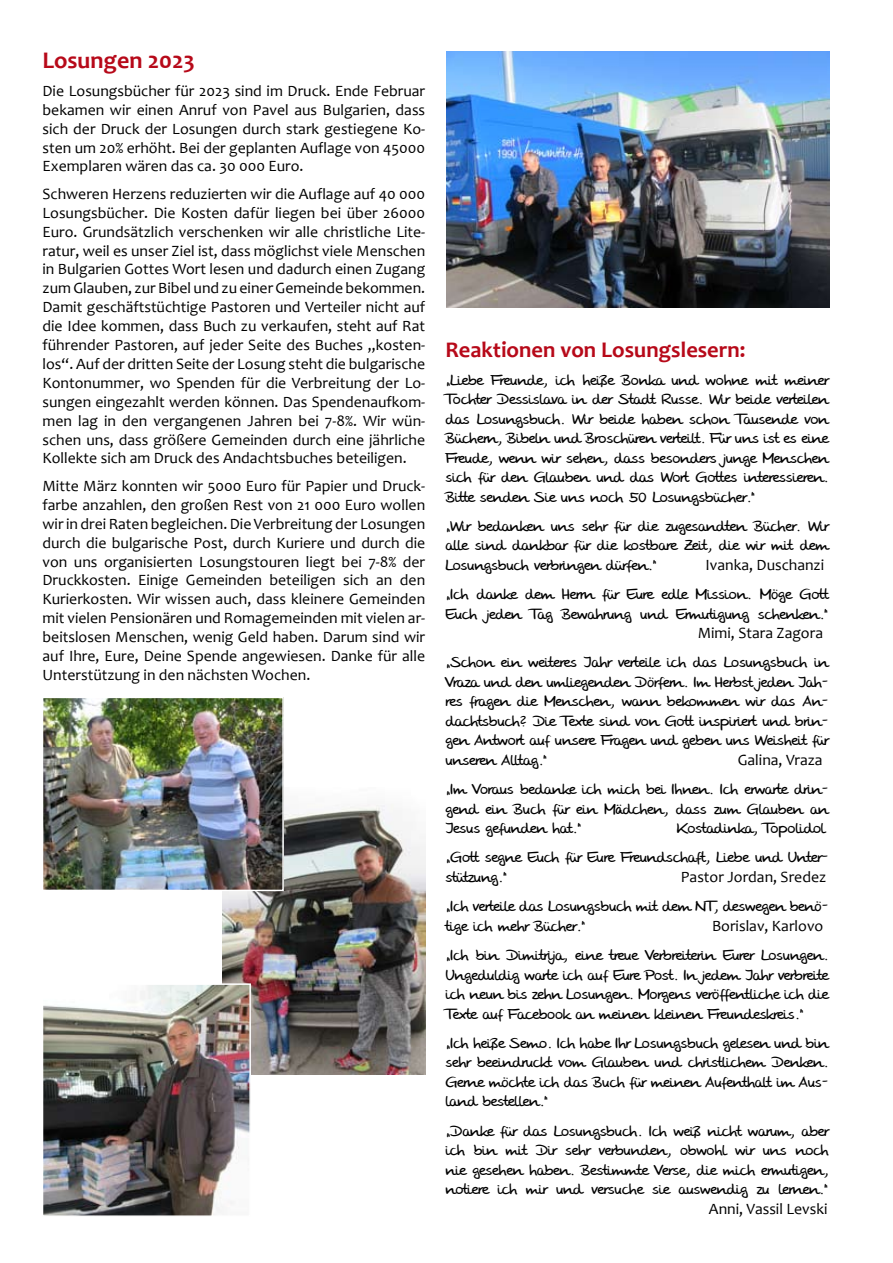
<style>
.page{position:relative;width:893px;height:1263px;background:#fff}
.page>*{position:absolute;margin:0;border:0;box-sizing:border-box;transform-origin:0 0}
.t1{font:700 24px "Candara";color:#b70919}
.t2{font:700 22.5px "Candara";color:#b70919}
.t3{font:15.75px/19.5px "Stone Handwriting";color:#000;text-align:justify}
.t4{font:15.75px/18.9px "Candara";color:#000;text-align:justify}
</style>
<div class="page">
<img style="left:223px;top:804px;width:202px;height:270px">
<img style="left:446px;top:51px;width:383px;height:257px">
<img style="left:45px;top:700px;width:236px;height:188px">
<div style="left:42px;top:697px;width:242px;height:194px;border:2px solid #fff"></div>
<img style="left:45px;top:986px;width:203px;height:228px">
<div style="left:42px;top:983px;width:209px;height:234px;border:2px solid #fff"></div>
<h1 class="t1" style="left:43px;top:46px;width:154px">Losungen 2023</h1>
<p class="t4" style="left:43px;top:81px;width:384px">Die Losungsbücher für 2023 sind im Druck. Ende Februar bekamen wir einen Anruf von Pavel aus Bulgarien, dass sich der Druck der Losungen durch stark gestiegene Ko&shy;sten um 20% erhöht. Bei der geplanten Auflage von 45000<br>Exemplaren wären das ca. 30 000 Euro.</p>
<p class="t4" style="left:43px;top:184px;width:384px">Schweren Herzens reduzierten wir die Auflage auf 40 000<br>Losungsbücher. Die Kosten dafür liegen bei über 26000<br>Euro. Grundsätzlich verschenken wir alle christliche Lite&shy;ratur, weil es unser Ziel ist, dass möglichst viele Menschen in Bulgarien Gottes Wort lesen und dadurch einen Zugang zum Glauben, zur Bibel und zu einer Gemeinde bekommen.<br>Damit geschäftstüchtige Pastoren und Verteiler nicht auf die Idee kommen, dass Buch zu verkaufen, steht auf Rat führender Pastoren, auf jeder Seite des Buches „kosten&shy;los“. Auf der dritten Seite der Losung steht die bulgarische Kontonummer, wo Spenden für die Verbreitung der Lo&shy;sungen eingezahlt werden können. Das Spendenaufkom&shy;men lag in den vergangenen Jahren bei 7-8%. Wir wün&shy;schen uns, dass größere Gemeinden durch eine jährliche Kollekte sich am Druck des Andachtsbuches beteiligen.</p>
<p class="t4" style="left:43px;top:476px;width:384px">Mitte März konnten wir 5000 Euro für Papier und Druck&shy;farbe anzahlen, den großen Rest von 21 000 Euro wollen wir in drei Raten begleichen. Die Verbreitung der Losungen durch die bulgarische Post, durch Kuriere und durch die von uns organisierten Losungstouren liegt bei 7-8% der Druckkosten. Einige Gemeinden beteiligen sich an den Kurierkosten. Wir wissen auch, dass kleinere Gemeinden mit vielen Pensionären und Romagemeinden mit vielen ar&shy;beitslosen Menschen, wenig Geld haben. Darum sind wir auf Ihre, Eure, Deine Spende angewiesen. Danke für alle Unterstützung in den nächsten Wochen.</p>
<h2 class="t2" style="left:445px;top:335px;width:302px">Reaktionen von Losungslesern:</h2>
<p class="t3" style="left:445px;top:370px;width:384px">„Liebe Freunde, ich heiße Bonka und wohne mit meiner Tochter Dessislava in der Stadt Russe. Wir beide verteilen das Losungsbuch. Wir beide haben schon Tausende von Büchern, Bibeln und Broschüren verteilt. Für uns ist es eine Freude, wenn wir sehen, dass besonders junge Menschen sich für den Glauben und das Wort Gottes interessieren.<br>Bitte senden Sie uns noch 50 Losungsbücher.“</p>
<p class="t3" style="left:445px;top:517px;width:384px">„Wir bedanken uns sehr für die zugesandten Bücher. Wir alle sind dankbar für die kostbare Zeit, die wir mit dem Losungsbuch verbringen dürfen.“</p>
<p class="t4" style="left:705px;top:555px;width:120px">Ivanka, Duschanzi</p>
<p class="t3" style="left:445px;top:585px;width:384px">„Ich danke dem Herrn für Eure edle Mission. Möge Gott<br>Euch jeden Tag Bewahrung und Ermutigung schenken.“</p>
<p class="t4" style="left:698px;top:623px;width:127px">Mimi, Stara Zagora</p>
<p class="t3" style="left:445px;top:653px;width:384px">„Schon ein weiteres Jahr verteile ich das Losungsbuch in Vraza und den umliegenden Dörfern. Im Herbst jeden Jah&shy;res fragen die Menschen, wann bekommen wir das An&shy;dachtsbuch? Die Texte sind von Gott inspiriert und brin&shy;gen Antwort auf unsere Fragen und geben uns Weisheit für unseren Alltag.“</p>
<p class="t4" style="left:738px;top:750px;width:86px">Galina, Vraza</p>
<p class="t3" style="left:445px;top:780px;width:384px">„Im Voraus bedanke ich mich bei Ihnen. Ich erwarte drin&shy;gend ein Buch für ein Mädchen, dass zum Glauben an Jesus gefunden hat.“</p>
<p class="t3" style="left:445px;top:814px;width:384px;line-height:29.2px;text-align:right">Kostadinka, Topolidol<br>„Gott segne Euch für Eure Freundschaft, Liebe und Unter-</p>
<p class="t3" style="left:445px;top:868px;width:63px">stützung.“</p>
<p class="t4" style="left:681px;top:867px;width:147px">Pastor Jordan, Sredez</p>
<p class="t3" style="left:445px;top:897px;width:384px">„Ich verteile das Losungsbuch mit dem NT, deswegen benö&shy;tige ich mehr Bücher.“</p>
<p class="t4" style="left:712px;top:916px;width:113px">Borislav, Karlovo</p>
<p class="t3" style="left:445px;top:946px;width:384px">„Ich bin Dimitrija, eine treue Verbreiterin Eurer Losungen.<br>Ungeduldig warte ich auf Eure Post. In jedem Jahr verbreite ich neun bis zehn Losungen. Morgens veröffentliche ich die Texte auf Facebook an meinen kleinen Freundeskreis.“</p>
<p class="t3" style="left:445px;top:1034px;width:384px">„Ich heiße Semo. Ich habe Ihr Losungsbuch gelesen und bin sehr beeindruckt vom Glauben und christlichem Denken.<br>Gerne möchte ich das Buch für meinen Aufenthalt im Aus&shy;land bestellen.“</p>
<p class="t3" style="left:445px;top:1121px;width:384px">„Danke für das Losungsbuch. Ich weiß nicht warum, aber ich bin mit Dir sehr verbunden, obwohl wir uns noch nie gesehen haben. Bestimmte Verse, die mich ermutigen, notiere ich mir und versuche sie auswendig zu lernen.“</p>
<p class="t4" style="left:709px;top:1199px;width:120px">Anni, Vassil Levski</p>
</div>
